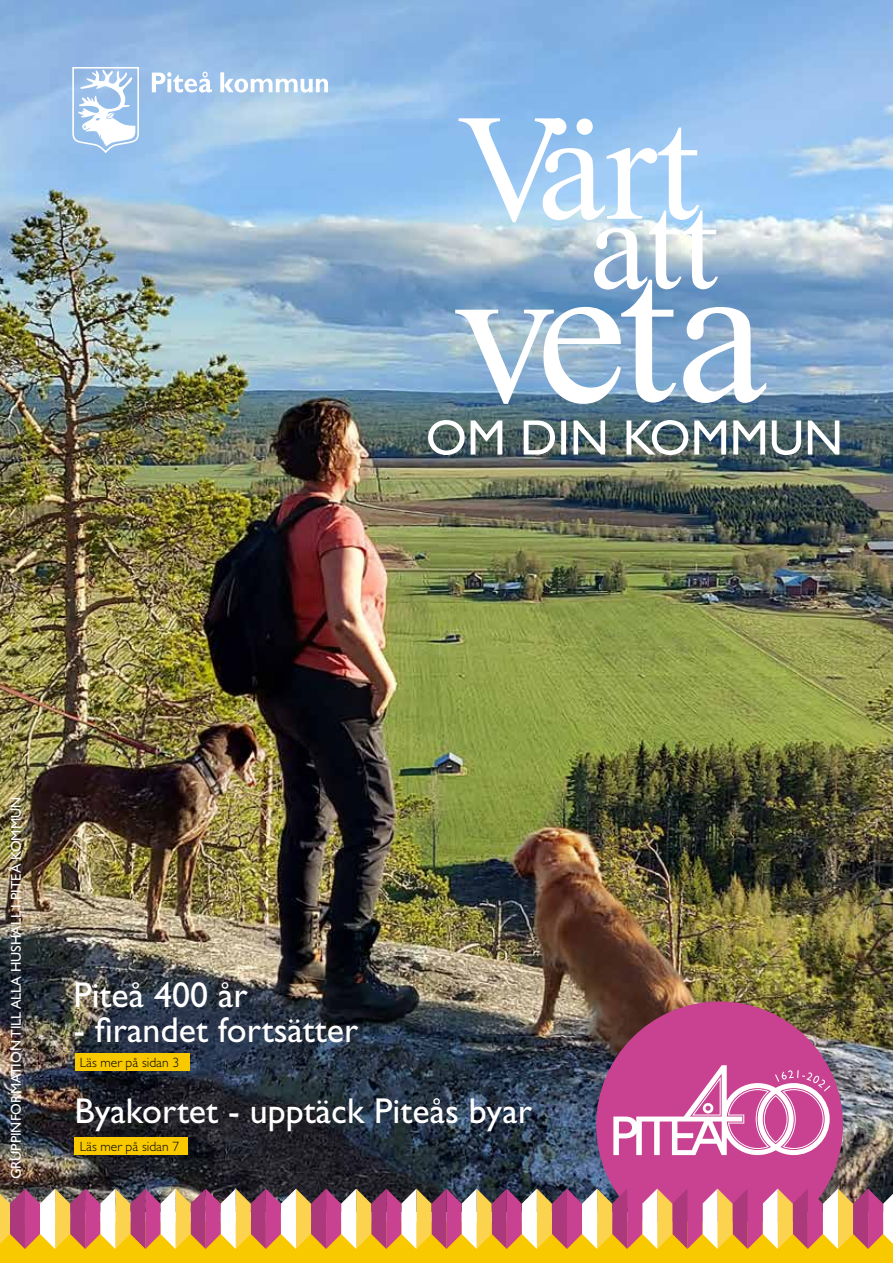
<style>
.page{position:relative;width:893px;height:1263px;background:#fff}
.page>*{position:absolute;margin:0;border:0;box-sizing:border-box;transform-origin:0 0}
.t1{font:36px "Gill Sans";color:#fff}
.t2{font:14.25px "Gill Sans Std";color:#fff}
.t3{font:300 13.5px "Gill Sans Std";color:#000}
</style>
<div class="page">
<img style="left:0;top:0;width:893px;height:1188px">
<div style="left:75px;top:1053px;width:115px;height:17px;background:#f9c900"></div>
<svg style="left:455px;top:118px;width:311px;height:286px"></svg>
<svg style="left:428px;top:420px;width:411px;height:35px"></svg>
<svg style="left:152px;top:72px;width:60px;height:21px"></svg>
<svg style="left:220px;top:72px;width:108px;height:21px"></svg>
<svg style="left:72px;top:67px;width:68px;height:86px"></svg>
<div style="left:75px;top:1137px;width:113px;height:17px;background:#f9c900"></div>
<div style="left:596px;top:1001px;width:247px;height:247px;background:#c94191;border-radius:50%"></div>
<svg style="left:613px;top:1065px;width:217px;height:90px"></svg>
<div style="left:0;top:1222px;width:893px;height:41px;background:#f9c900"></div>
<svg style="left:0;top:1188px;width:893px;height:61px"></svg>
<p class="t2" style="left:8px;top:1179px;width:384px;rotate:-90deg">GRUPPINFORMATION TILL ALLA HUSHÅLL I PITEÅ KOMMUN</p>
<p class="t1" style="left:73px;top:975px;width:176px">Piteå 400 år</p>
<p class="t1" style="left:73px;top:1009px;width:287px">- firandet fortsätter</p>
<p class="t3" style="left:80px;top:1055px;width:101px">Läs mer på sidan 3</p>
<p class="t1" style="left:75px;top:1090px;width:459px">Byakortet - upptäck Piteås byar</p>
<p class="t3" style="left:80px;top:1138px;width:101px">Läs mer på sidan 7</p>
</div>
